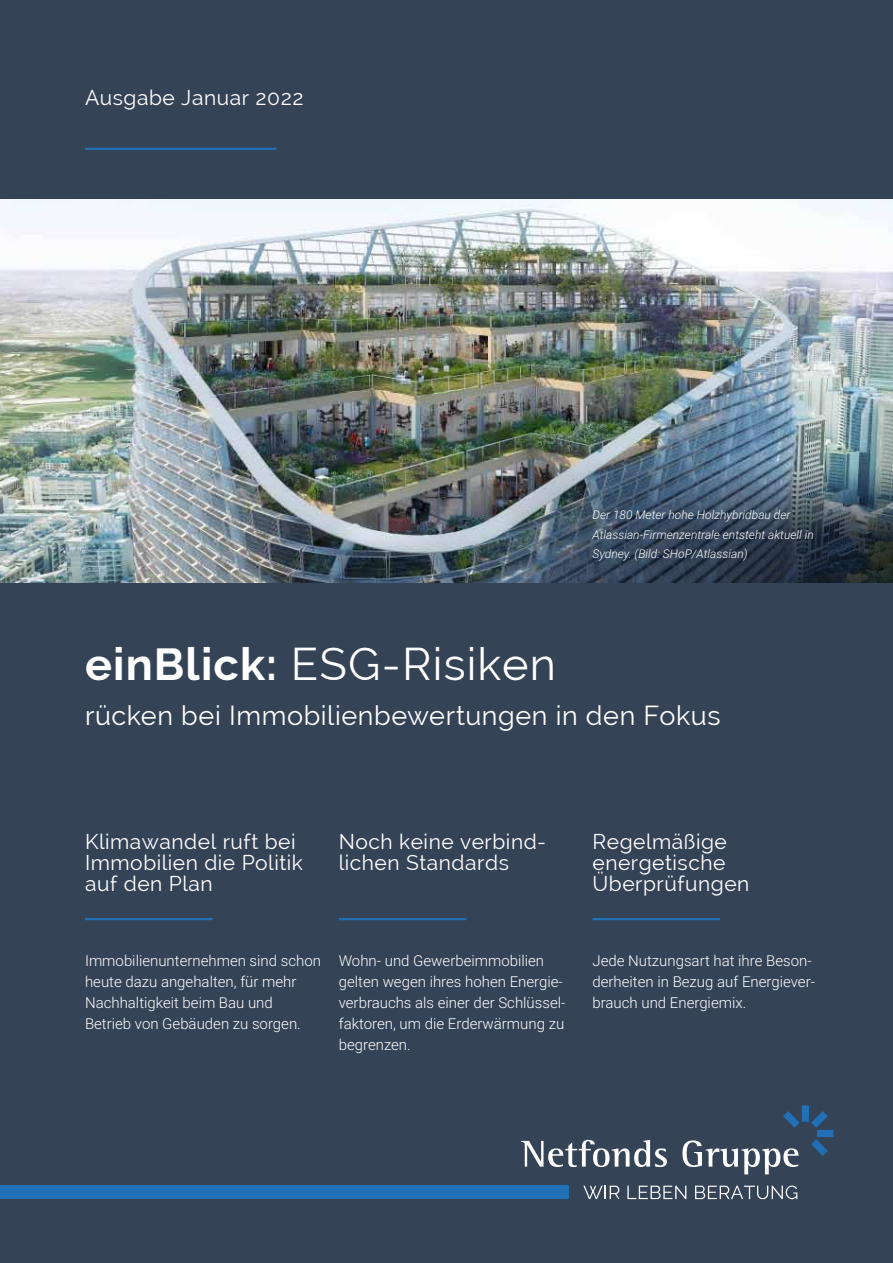
<style>
.page{position:relative;width:893px;height:1263px;background:#354357}
.page>*{position:absolute;margin:0;border:0;box-sizing:border-box;transform-origin:0 0}
.t1{font:45px "Raleway";letter-spacing:.025em;color:#fff}
.t2{font:27px "Raleway";letter-spacing:.02em;color:#fff}
.t3{font:21px/21px "Raleway";letter-spacing:.025em;color:#fff}
.t4{font:300 15px/21px "Roboto";color:#fff}
.t5{font:italic 300 12px/19.5px "Roboto";color:#fff}
.s1{font-weight:700}
</style>
<div class="page">
<div style="left:0;top:1186px;width:568px;height:13px;background:#2170b6"></div>
<svg style="left:583px;top:1186px;width:37px;height:13px"></svg>
<svg style="left:627px;top:1186px;width:59px;height:13px"></svg>
<svg style="left:695px;top:1185px;width:102px;height:14px"></svg>
<svg style="left:521px;top:1140px;width:146px;height:27px"></svg>
<svg style="left:682px;top:1140px;width:117px;height:34px"></svg>
<svg style="left:811px;top:1111px;width:17px;height:17px"></svg>
<div style="left:817px;top:1130px;width:16px;height:7px;background:#2170b6"></div>
<div style="left:802px;top:1105px;width:7px;height:17px;background:#2170b6"></div>
<svg style="left:811px;top:1139px;width:17px;height:17px"></svg>
<svg style="left:783px;top:1111px;width:17px;height:17px"></svg>
<hr style="left:85px;top:148px;width:191px;height:2px;background:#2170b6">
<img style="left:0;top:200px;width:893px;height:383px">
<img style="left:502px;top:423px;width:390px;height:160px">
<hr style="left:85px;top:918px;width:128px;height:2px;background:#2170b6">
<hr style="left:339px;top:918px;width:127px;height:2px;background:#2170b6">
<hr style="left:592px;top:918px;width:128px;height:2px;background:#2170b6">
<h3 class="t3" style="left:85px;top:87px;width:220px">Ausgabe Januar 2022</h3>
<p class="t5" style="left:592px;top:505px;width:223px">Der 180 Meter hohe Holzhybridbau der<br>Atlassian-Firmenzentrale entsteht aktuell in<br>Sydney. (Bild: SHoP/Atlassian)</p>
<h1 class="t1" style="left:85px;top:638px;width:472px"><span class="s1">einBlick:</span> ESG-Risiken</h1>
<h2 class="t2" style="left:85px;top:700px;width:637px">rücken bei Immobilienbewertungen in den Fokus</h2>
<h3 class="t3" style="left:85px;top:831px;width:219px">Klimawandel ruft bei<br>Immobilien die Politik auf den Plan</h3>
<h3 class="t3" style="left:339px;top:831px;width:206px">Noch keine verbind&shy;lichen Standards</h3>
<p class="t4" style="left:85px;top:949px;width:237px">Immobilienunternehmen sind schon heute dazu angehalten, für mehr<br>Nachhaltigkeit beim Bau und<br>Betrieb von Gebäuden zu sorgen.</p>
<p class="t4" style="left:339px;top:949px;width:228px">Wohn- und Gewerbeimmobilien gelten wegen ihres hohen Energie&shy;verbrauchs als einer der Schlüssel&shy;faktoren, um die Erderwärmung zu begrenzen.</p>
<h3 class="t3" style="left:592px;top:831px;width:158px">Regelmäßige energetische<br>Überprüfungen</h3>
<p class="t4" style="left:592px;top:949px;width:224px">Jede Nutzungsart hat ihre Beson&shy;derheiten in Bezug auf Energiever&shy;brauch und Energiemix.</p>
</div>
